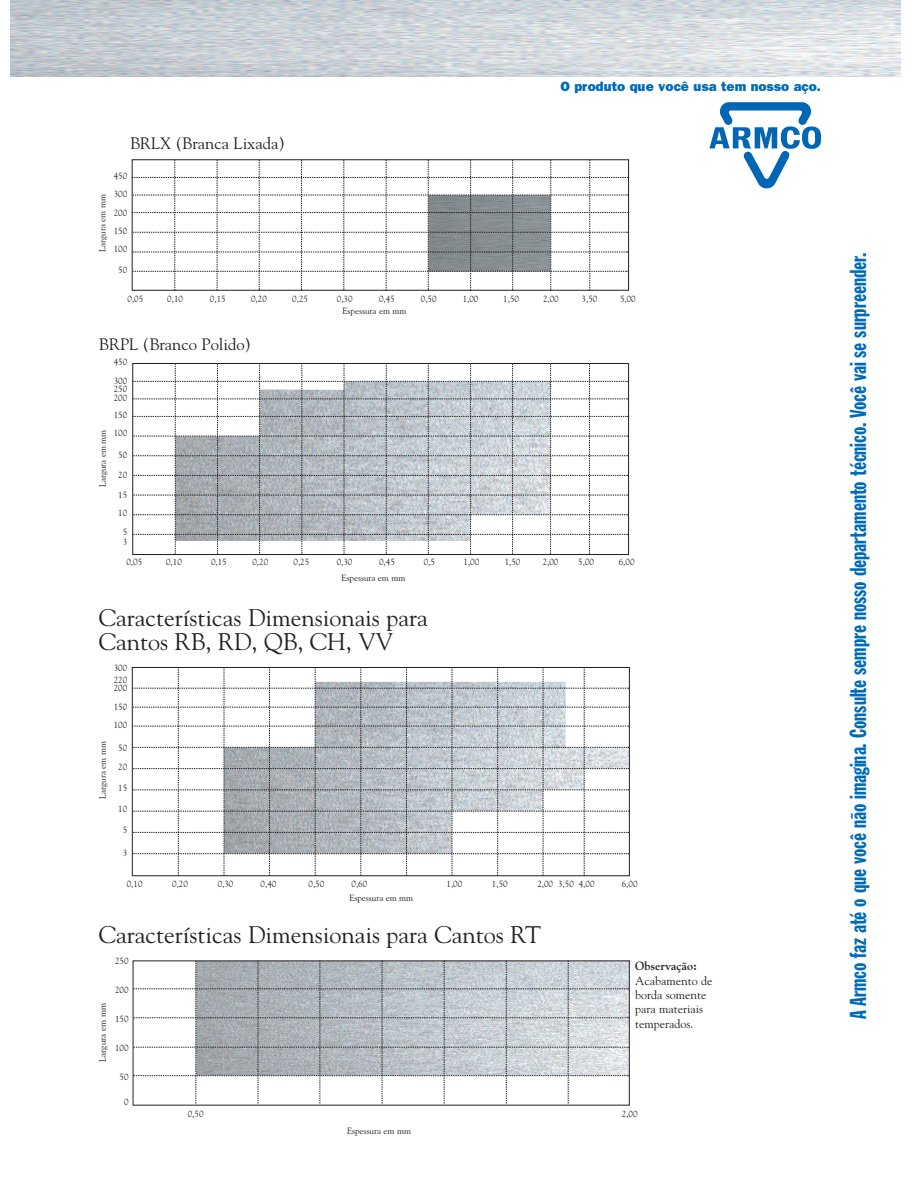
<style>
.page{position:relative;width:918px;height:1188px;background:#fff}
.page>*{position:absolute;margin:0;border:0;box-sizing:border-box;transform-origin:0 0}
.t1{font:24px/24px "Goudy";color:#231f20}
.t2{font:22.65px "Franklin Gothic Extra Cond";color:#006bb6}
.t3{font:16.5px "Goudy";color:#231f20}
.t4{font:800 13.5px "Franklin Gothic";color:#006bb6}
.t5{font:12px/14.4px "Goudy";color:#231f20}
.t6{font:700 12px "Goudy";color:#231f20}
.t7{font:9.15px "Goudy";color:#231f20}
.t8{font:9px/18.3px "Goudy";color:#231f20}
</style>
<div class="page">
<img style="left:10px;top:0;width:891px;height:76px">
<svg style="left:132px;top:363px;width:496px;height:192px"></svg>
<svg style="left:132px;top:667px;width:498px;height:209px"></svg>
<svg style="left:133px;top:961px;width:497px;height:143px"></svg>
<svg style="left:709px;top:102px;width:112px;height:86px"></svg>
<svg style="left:132px;top:160px;width:497px;height:130px"></svg>
<h3 class="t3" style="left:130px;top:137px;width:156px">BRLX (Branca Lixada)</h3>
<p class="t8" style="left:114px;top:168px;width:15px;text-align:justify">450<br>300<br>200<br>150<br>100</p>
<p class="t8" style="left:118px;top:262px;width:10px">50</p>
<p class="t8" style="left:94px;top:252px;width:59px;rotate:-90deg">Largura em mm</p>
<h3 class="t4" style="left:561px;top:82px;width:262px">O produto que você usa tem nosso aço.</h3>
<p class="t8" style="left:128px;top:290px;width:17px">0,05</p>
<p class="t8" style="left:167px;top:290px;width:17px">0,10</p>
<p class="t8" style="left:210px;top:290px;width:17px">0,15</p>
<p class="t8" style="left:251px;top:290px;width:17px">0,20</p>
<p class="t8" style="left:292px;top:290px;width:17px">0,25</p>
<p class="t8" style="left:337px;top:290px;width:17px">0,30</p>
<p class="t8" style="left:379px;top:290px;width:17px">0,45</p>
<p class="t8" style="left:421px;top:290px;width:17px">0,50</p>
<p class="t8" style="left:463px;top:290px;width:17px">1,00</p>
<p class="t8" style="left:503px;top:290px;width:17px">1,50</p>
<p class="t8" style="left:543px;top:290px;width:17px">2,00</p>
<p class="t8" style="left:582px;top:290px;width:17px">3,50</p>
<p class="t8" style="left:620px;top:290px;width:17px">5,00</p>
<h3 class="t3" style="left:99px;top:338px;width:154px">BRPL (Branco Polido)</h3>
<p class="t8" style="left:114px;top:353px;width:15px;line-height:19.2px">450<br>300</p>
<p class="t8" style="left:114px;top:386px;width:15px;line-height:8.4px">250<br>200</p>
<p class="t8" style="left:114px;top:406px;width:15px">150<br>100</p>
<p class="t8" style="left:118px;top:446px;width:10px;line-height:19.8px">50<br>20</p>
<p class="t8" style="left:118px;top:486px;width:10px;line-height:18.8px;text-align:center">15<br>10<br>5</p>
<p class="t8" style="left:123px;top:533px;width:6px">3</p>
<p class="t8" style="left:94px;top:487px;width:59px;rotate:-90deg">Largura em mm</p>
<p class="t8" style="left:343px;top:302px;width:65px">Espessura em mm</p>
<p class="t8" style="left:126px;top:554px;width:17px">0,05</p>
<p class="t8" style="left:166px;top:554px;width:17px">0,10</p>
<p class="t8" style="left:211px;top:554px;width:17px">0,15</p>
<p class="t8" style="left:252px;top:554px;width:17px">0,20</p>
<p class="t8" style="left:294px;top:554px;width:17px">0,25</p>
<p class="t8" style="left:337px;top:554px;width:17px">0,30</p>
<p class="t8" style="left:379px;top:554px;width:17px">0,45</p>
<p class="t8" style="left:424px;top:554px;width:13px">0,5</p>
<p class="t8" style="left:464px;top:554px;width:17px">1,00</p>
<p class="t8" style="left:505px;top:554px;width:17px">1,50</p>
<p class="t8" style="left:543px;top:554px;width:17px">2,00</p>
<p class="t8" style="left:578px;top:554px;width:17px">5,00</p>
<p class="t8" style="left:619px;top:554px;width:17px">6,00</p>
<p class="t8" style="left:342px;top:570px;width:65px">Espessura em mm</p>
<h1 class="t1" style="left:99px;top:607px;width:330px">Características Dimensionais para<br>Cantos RB, RD, QB, CH, VV</h1>
<p class="t8" style="left:114px;top:663px;width:15px;line-height:12px">300<br>220</p>
<p class="t8" style="left:114px;top:679px;width:15px;line-height:19.5px">200<br>150</p>
<p class="t8" style="left:114px;top:717px;width:15px">100</p>
<p class="t8" style="left:118px;top:739px;width:10px;line-height:19.5px">50<br>20</p>
<p class="t8" style="left:118px;top:780px;width:10px">15</p>
<p class="t8" style="left:118px;top:801px;width:10px">10</p>
<p class="t8" style="left:123px;top:822px;width:6px">5</p>
<p class="t8" style="left:123px;top:844px;width:6px">3</p>
<p class="t8" style="left:94px;top:799px;width:59px;rotate:-90deg">Largura em mm</p>
<p class="t8" style="left:127px;top:875px;width:17px">0,10</p>
<p class="t8" style="left:172px;top:875px;width:17px">0,20</p>
<p class="t8" style="left:218px;top:875px;width:17px">0,30</p>
<p class="t8" style="left:261px;top:875px;width:17px">0,40</p>
<p class="t8" style="left:309px;top:875px;width:17px">0,50</p>
<p class="t8" style="left:352px;top:875px;width:17px">0,60</p>
<p class="t8" style="left:447px;top:875px;width:17px">1,00</p>
<p class="t8" style="left:492px;top:875px;width:17px">1,50</p>
<p class="t8" style="left:537px;top:875px;width:59px">2,00 3,50 4,00</p>
<p class="t8" style="left:622px;top:875px;width:17px">6,00</p>
<p class="t8" style="left:349px;top:889px;width:65px">Espessura em mm</p>
<h1 class="t1" style="left:99px;top:925px;width:444px">Características Dimensionais para Cantos RT</h1>
<p class="t8" style="left:115px;top:952px;width:15px">250</p>
<p class="t8" style="left:115px;top:981px;width:15px">200</p>
<p class="t8" style="left:115px;top:1010px;width:15px">150</p>
<p class="t8" style="left:115px;top:1039px;width:15px">100</p>
<p class="t8" style="left:120px;top:1068px;width:10px">50</p>
<p class="t8" style="left:124px;top:1093px;width:6px">0</p>
<p class="t7" style="left:99px;top:1062px;width:60px;rotate:-90deg">Largura em mm</p>
<h3 class="t6" style="left:635px;top:961px;width:63px">Observação:</h3>
<h3 class="t5" style="left:635px;top:974px;width:79px">Acabamento de borda somente para materiais temperados.</h3>
<p class="t8" style="left:188px;top:1105px;width:17px">0,50</p>
<p class="t8" style="left:622px;top:1105px;width:17px">2,00</p>
<p class="t8" style="left:347px;top:1122px;width:65px">Espessura em mm</p>
<h2 class="t2" style="left:850px;top:1019px;width:768px;rotate:-90deg">A Armco faz até o que você não imagina. Consulte sempre nosso departamento técnico. Você vai se surpreender.</h2>
</div>
